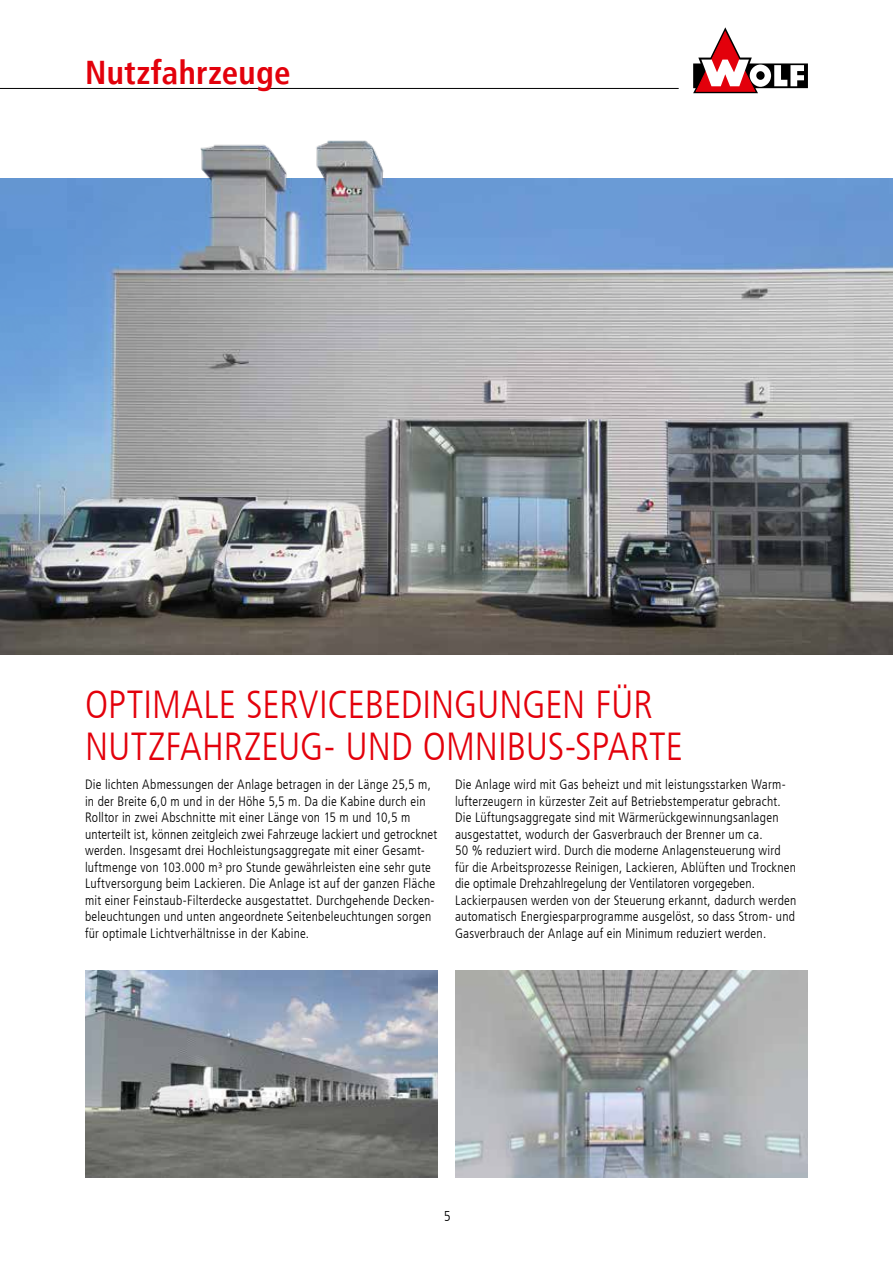
<style>
.page{position:relative;width:893px;height:1263px;background:#fff}
.page>*{position:absolute;margin:0;border:0;box-sizing:border-box;transform-origin:0 0}
.t1{font:300 condensed 39px/42px "Frutiger";color:#e3000b}
.t2{font:700 condensed 33px "Frutiger";letter-spacing:.01em;color:#e3000b}
.t3{font:300 condensed 14.25px "Frutiger";color:#000}
.t4{font:300 condensed 13.5px/16.5px "Frutiger";letter-spacing:.015em;color:#000}
</style>
<div class="page">
<hr style="left:0;top:88px;width:679px;height:1px;background:#000">
<img style="left:0;top:184px;width:893px;height:471px">
<img style="left:455px;top:971px;width:353px;height:207px">
<img style="left:0;top:140px;width:893px;height:44px">
<img style="left:85px;top:971px;width:353px;height:207px">
<svg style="left:693px;top:27px;width:115px;height:66px"></svg>
<h2 class="t2" style="left:85px;top:53px;width:207px">Nutzfahrzeuge</h2>
<h1 class="t1" style="left:85px;top:684px;width:600px">OPTIMALE SERVICEBEDINGUNGEN FÜR<br>NUTZFAHRZEUG- UND OMNIBUS-SPARTE</h1>
<p class="t4" style="left:85px;top:777px;width:354px">Die lichten Abmessungen der Anlage betragen in der Länge 25,5 m, in der Breite 6,0 m und in der Höhe 5,5 m. Da die Kabine durch ein Rolltor in zwei Abschnitte mit einer Länge von 15 m und 10,5 m unterteilt ist, können zeitgleich zwei Fahrzeuge lackiert und getrocknet werden. Insgesamt drei Hochleistungsaggregate mit einer Gesamt&shy;luftmenge von 103.000 m³ pro Stunde gewährleisten eine sehr gute Luftversorgung beim Lackieren. Die Anlage ist auf der ganzen Fläche mit einer Feinstaub-Filterdecke ausgestattet. Durchgehende Decken&shy;beleuchtungen und unten angeordnete Seitenbeleuchtungen sorgen für optimale Lichtverhältnisse in der Kabine.</p>
<p class="t4" style="left:455px;top:777px;width:343px">Die Anlage wird mit Gas beheizt und mit leistungsstarken Warm&shy;lufterzeugern in kürzester Zeit auf Betriebstemperatur gebracht.<br>Die Lüftungsaggregate sind mit Wärmerückgewinnungsanlagen ausgestattet, wodurch der Gasverbrauch der Brenner um ca.<br>50 % reduziert wird. Durch die moderne Anlagensteuerung wird für die Arbeitsprozesse Reinigen, Lackieren, Ablüften und Trocknen die optimale Drehzahlregelung der Ventilatoren vorgegeben.<br>Lackierpausen werden von der Steuerung erkannt, dadurch werden automatisch Energiesparprogramme ausgelöst, so dass Strom- und Gasverbrauch der Anlage auf ein Minimum reduziert werden.</p>
<p class="t3" style="left:444px;top:1207px;width:8px">5</p>
</div>
